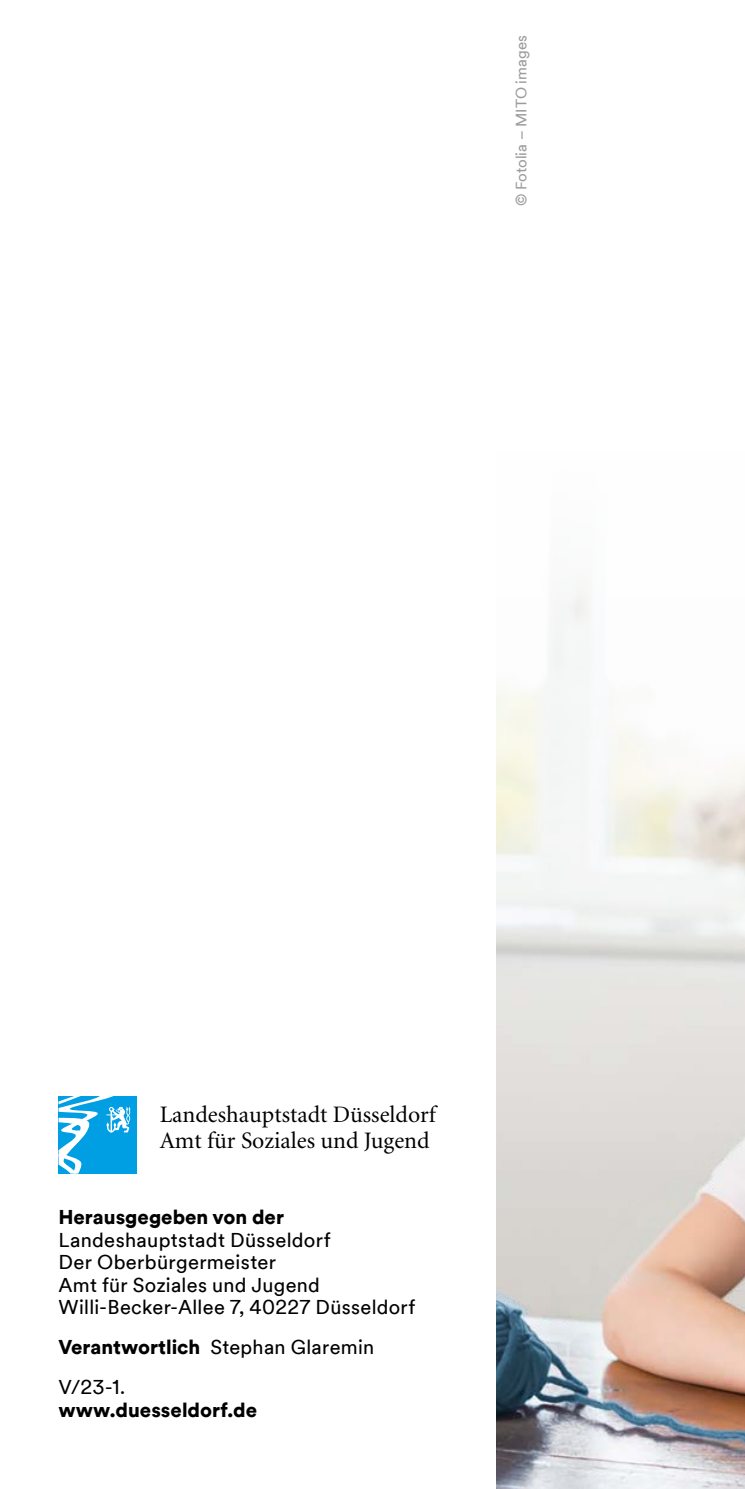
<style>
.page{position:relative;width:745px;height:1489px;background:#fff}
.page>*{position:absolute;margin:0;border:0;box-sizing:border-box;transform-origin:0 0}
.t1{font:23.5px/25.5px "Minion";color:#000}
.t2{font:20px/22.5px "Duesseldorf Circular TT";letter-spacing:.015em;color:#000}
.t3{font:900 20px "Duesseldorf Circular TT";color:#000}
.t4{font:15px "Duesseldorf Circular TT";color:#9c9c9d}
.s1{font-weight:900}
</style>
<div class="page">
<img style="left:496px;top:590px;width:248px;height:898px">
<div style="left:58px;top:1095px;width:78px;height:78px;background:#009ee3"></div>
<svg style="left:58px;top:1095px;width:72px;height:78px"></svg>
<p class="t4" style="left:510px;top:206px;width:172px;rotate:-90deg">© Fotolia – MITO images</p>
<p class="t1" style="left:160px;top:1102px;width:277px">Landeshauptstadt Düsseldorf<br>Amt für Soziales und Jugend</p>
<p class="t3" style="left:58px;top:1202px;width:227px">Herausgegeben von der</p>
<p class="t2" style="left:58px;top:1227px;width:358px">Landeshauptstadt Düsseldorf<br>Der Oberbürgermeister<br>Amt für Soziales und Jugend<br>Willi-Becker-Allee 7, 40227 Düsseldorf</p>
<p class="t2" style="left:58px;top:1326px;width:317px;line-height:40px"><span class="s1">Verantwortlich</span> Stephan Glaremin<br>V/23-1.</p>
<p class="t3" style="left:58px;top:1395px;width:200px">www.duesseldorf.de</p>
</div>
